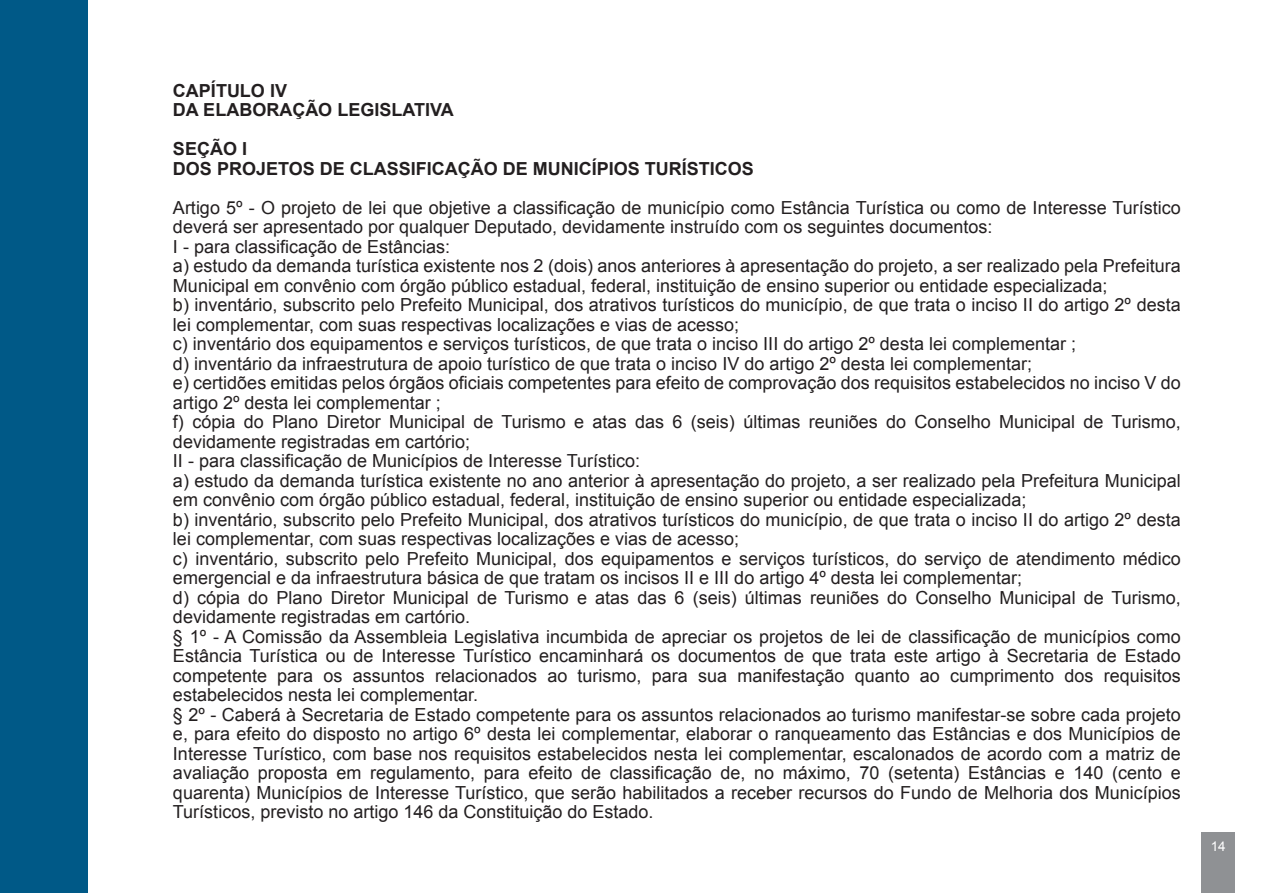
<style>
.page{position:relative;width:1263px;height:893px;background:#fff}
.page>*{position:absolute;margin:0;border:0;box-sizing:border-box;transform-origin:0 0}
.t1{font:18px/19.5px "Arial";color:#231f20}
.t2{font:700 18px/19.5px "Arial";color:#231f20}
.t3{font:13.5px "Arial";color:#fff}
</style>
<div class="page">
<div style="left:0;top:0;width:87px;height:893px;background:#005987"></div>
<div style="left:1202px;top:832px;width:33px;height:61px;background:#8f9194"></div>
<p class="t2" style="left:173px;top:82px;width:282px">CAPÍTULO IV<br>DA ELABORAÇÃO LEGISLATIVA</p>
<p class="t2" style="left:173px;top:140px;width:582px">SEÇÃO I<br>DOS PROJETOS DE CLASSIFICAÇÃO DE MUNICÍPIOS TURÍSTICOS</p>
<p class="t1" style="left:173px;top:198px;width:1009px">Artigo 5º - O projeto de lei que objetive a classificação de município como Estância Turística ou como de Interesse Turístico deverá ser apresentado por qualquer Deputado, devidamente instruído com os seguintes documentos:<br>I - para classificação de Estâncias:<br>a) estudo da demanda turística existente nos 2 (dois) anos anteriores à apresentação do projeto, a ser realizado pela Prefeitura Municipal em convênio com órgão público estadual, federal, instituição de ensino superior ou entidade especializada;<br>b) inventário, subscrito pelo Prefeito Municipal, dos atrativos turísticos do município, de que trata o inciso II do artigo 2º desta lei complementar, com suas respectivas localizações e vias de acesso;<br>c) inventário dos equipamentos e serviços turísticos, de que trata o inciso III do artigo 2º desta lei complementar ;<br>d) inventário da infraestrutura de apoio turístico de que trata o inciso IV do artigo 2º desta lei complementar;<br>e) certidões emitidas pelos órgãos oficiais competentes para efeito de comprovação dos requisitos estabelecidos no inciso V do artigo 2º desta lei complementar ;<br>f) cópia do Plano Diretor Municipal de Turismo e atas das 6 (seis) últimas reuniões do Conselho Municipal de Turismo, devidamente registradas em cartório;<br>II - para classificação de Municípios de Interesse Turístico:<br>a) estudo da demanda turística existente no ano anterior à apresentação do projeto, a ser realizado pela Prefeitura Municipal em convênio com órgão público estadual, federal, instituição de ensino superior ou entidade especializada;<br>b) inventário, subscrito pelo Prefeito Municipal, dos atrativos turísticos do município, de que trata o inciso II do artigo 2º desta lei complementar, com suas respectivas localizações e vias de acesso;<br>c) inventário, subscrito pelo Prefeito Municipal, dos equipamentos e serviços turísticos, do serviço de atendimento médico emergencial e da infraestrutura básica de que tratam os incisos II e III do artigo 4º desta lei complementar;<br>d) cópia do Plano Diretor Municipal de Turismo e atas das 6 (seis) últimas reuniões do Conselho Municipal de Turismo, devidamente registradas em cartório.<br>§ 1º - A Comissão da Assembleia Legislativa incumbida de apreciar os projetos de lei de classificação de municípios como Estância Turística ou de Interesse Turístico encaminhará os documentos de que trata este artigo à Secretaria de Estado competente para os assuntos relacionados ao turismo, para sua manifestação quanto ao cumprimento dos requisitos estabelecidos nesta lei complementar.<br>§ 2º - Caberá à Secretaria de Estado competente para os assuntos relacionados ao turismo manifestar-se sobre cada projeto e, para efeito do disposto no artigo 6º desta lei complementar, elaborar o ranqueamento das Estâncias e dos Municípios de Interesse Turístico, com base nos requisitos estabelecidos nesta lei complementar, escalonados de acordo com a matriz de avaliação proposta em regulamento, para efeito de classificação de, no máximo, 70 (setenta) Estâncias e 140 (cento e quarenta) Municípios de Interesse Turístico, que serão habilitados a receber recursos do Fundo de Melhoria dos Municípios Turísticos, previsto no artigo 146 da Constituição do Estado.</p>
<p class="t3" style="left:1211px;top:837px;width:17px">14</p>
</div>
